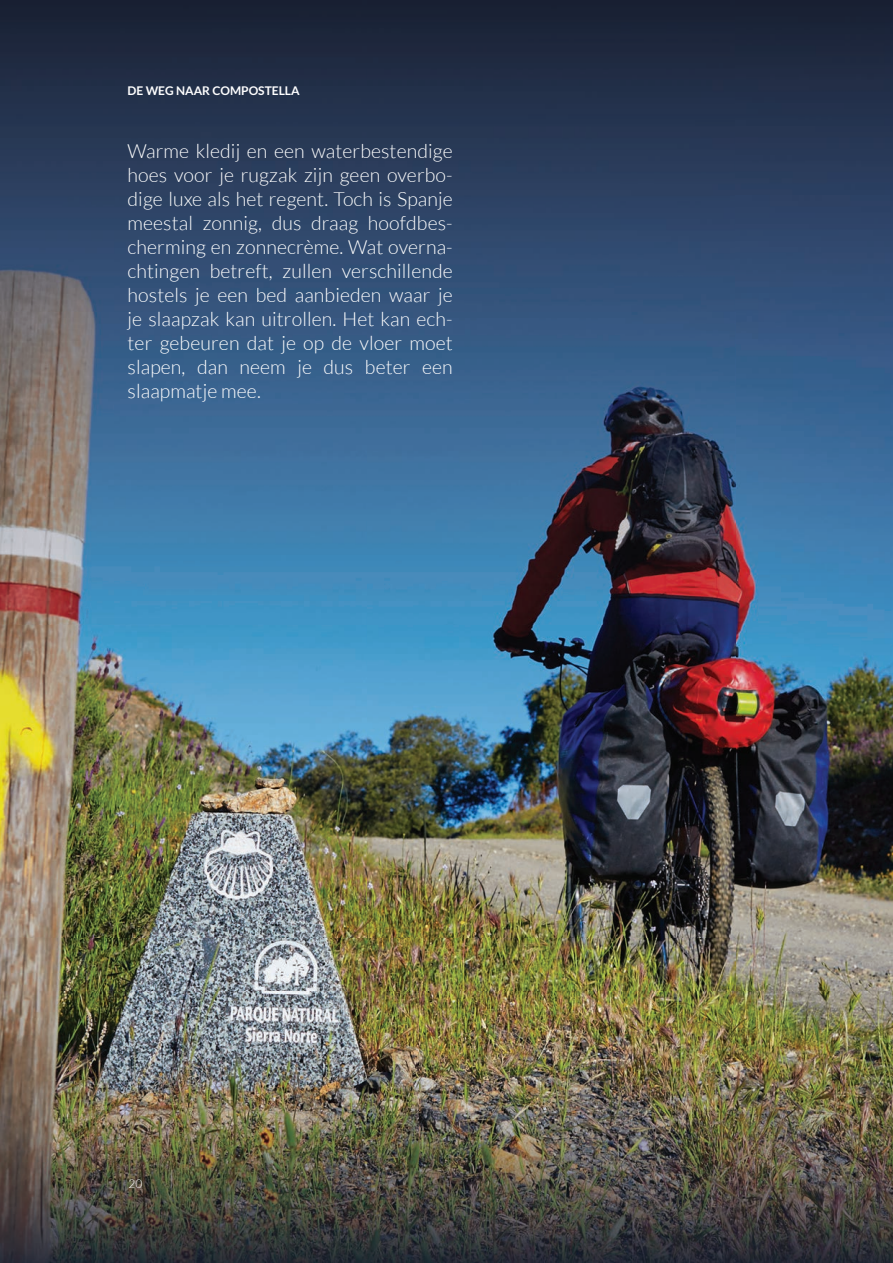
<style>
.page{position:relative;width:893px;height:1263px;background:#fff}
.page>*{position:absolute;margin:0;border:0;box-sizing:border-box;transform-origin:0 0}
.t1{font:300 19.5px/24px "Lato";letter-spacing:.005em;color:#fff;text-align:justify}
.t2{font:700 12px "Lato";color:#fff}
.t3{font:300 12px "Lato";color:#fff}
</style>
<div class="page">
<img style="left:0;top:0;width:893px;height:1263px">
<p class="t2" style="left:128px;top:83px;width:174px">DE WEG NAAR COMPOSTELLA</p>
<p class="t1" style="left:128px;top:139px;width:327px">Warme kledij en een waterbestendige hoes voor je rugzak zijn geen overbo&shy;dige luxe als het regent. Toch is Spanje meestal zonnig, dus draag hoofdbes&shy;cherming en zonnecrème. Wat overna&shy;chtingen betreft, zullen verschillende hostels je een bed aanbieden waar je je slaapzak kan uitrollen. Het kan ech&shy;ter gebeuren dat je op de vloer moet slapen, dan neem je dus beter een slaapmatje mee.</p>
<p class="t3" style="left:128px;top:1177px;width:15px">20</p>
</div>
